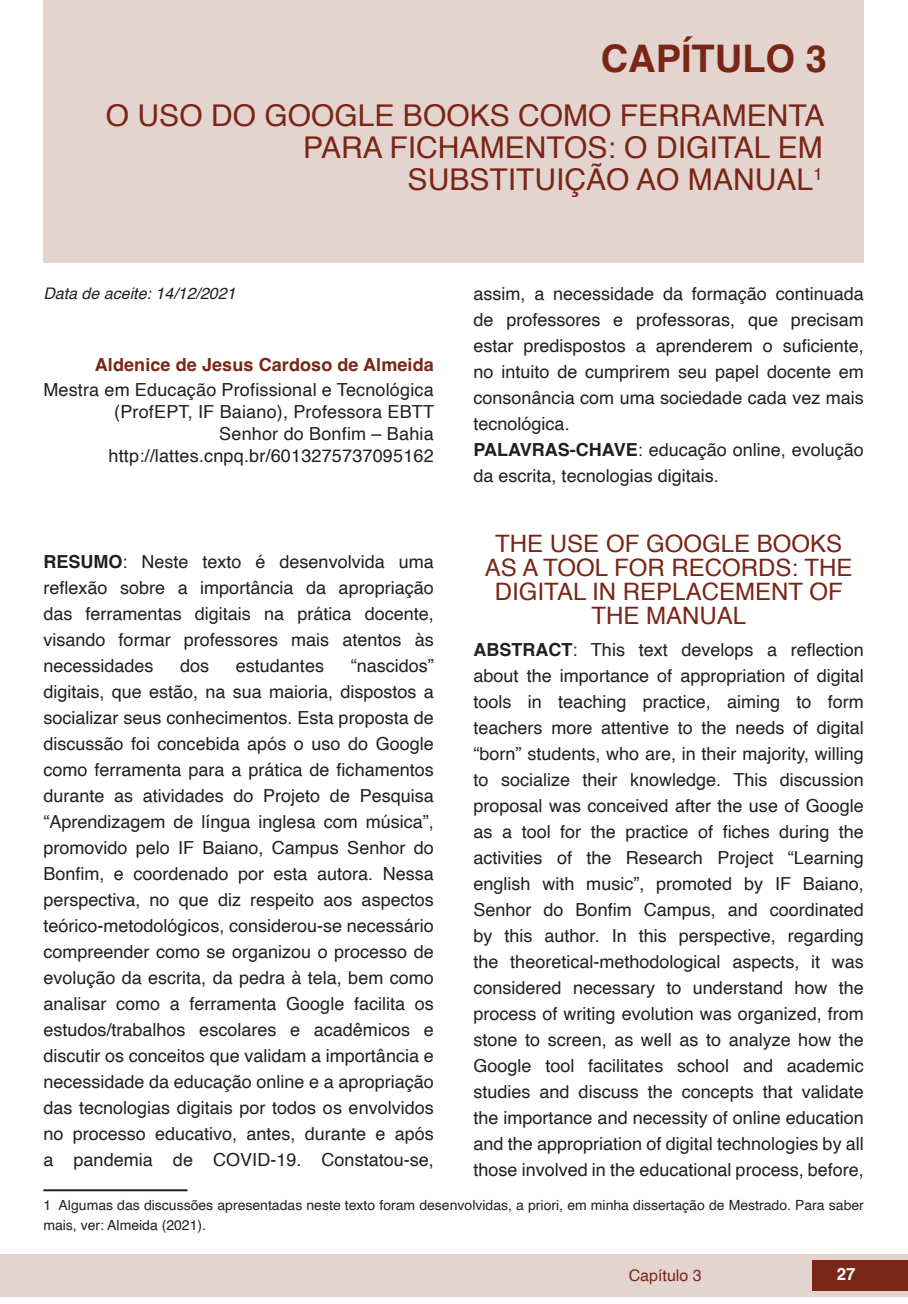
<style>
.page{position:relative;width:908px;height:1304px;background:#fff}
.page>*{position:absolute;margin:0;border:0;box-sizing:border-box;transform-origin:0 0}
.cap{font:700 38px "Helvetica";color:#7a2616}
.nome_artigos{font:30px/32px "Helvetica";color:#7a2616;text-align:right}
.título_Inglês{font:24px/24px "Helvetica";color:#7a2616;text-align:center}
.Resumos_e_PC_TXT{font:18px/26px "Helvetica";color:#231f20;text-align:justify}
.info_autores{font:18px/22px "Helvetica";letter-spacing:.01em;color:#231f20;text-align:right}
.nome_autores{font:700 18px "Helvetica";letter-spacing:.005em;color:#7a2616}
.t1{font:700 16.8px "Helvetica";color:#fff}
.t2{font:italic 16px "Helvetica";color:#231f20}
.t3{font:16px "Helvetica";color:#7a2616}
.nota_rdp{font:14px/20px "Helvetica";color:#231f20}
.s1{font-weight:700}
</style>
<div class="page">
<div style="left:0;top:1254px;width:906px;height:43px;background:#e4d4d0"></div>
<div style="left:812px;top:1261px;width:95px;height:30px;background:#7a2616"></div>
<div style="left:43px;top:0;width:820px;height:263px;background:#e4d4d0"></div>
<hr style="left:43px;top:1189px;width:144px;height:2px;background:#231f20">
<p class="cap" style="left:600px;top:35px;width:227px">CAPÍTULO 3</p>
<p class="nome_artigos" style="left:106px;top:101px;width:719px">O USO DO GOOGLE BOOKS COMO FERRAMENTA<br>PARA FICHAMENTOS: O DIGITAL EM<br>SUBSTITUIÇÃO AO MANUAL<sup>1</sup></p>
<p class="t2" style="left:43px;top:280px;width:194px">Data de aceite: 14/12/2021</p>
<p class="nome_autores" style="left:95px;top:354px;width:340px">Aldenice de Jesus Cardoso de Almeida</p>
<p class="info_autores" style="left:43px;top:380px;width:392px">Mestra em Educação Profissional e Tecnológica (ProfEPT, IF Baiano), Professora EBTT</p>
<p class="info_autores" style="left:219px;top:424px;width:216px">Senhor do Bonfim – Bahia</p>
<p class="info_autores" style="left:108px;top:446px;width:326px">http://lattes.cnpq.br/6013275737095162</p>
<p class="Resumos_e_PC_TXT" style="left:473px;top:281px;width:392px">assim, a necessidade da formação continuada de professores e professoras, que precisam estar predispostos a aprenderem o suficiente, no intuito de cumprirem seu papel docente em consonância com uma sociedade cada vez mais tecnológica.</p>
<p class="Resumos_e_PC_TXT" style="left:473px;top:437px;width:392px"><span class="s1">PALAVRAS-CHAVE</span>: educação online, evolução da escrita, tecnologias digitais.</p>
<p class="título_Inglês" style="left:484px;top:532px;width:369px">THE USE OF GOOGLE BOOKS<br>AS A TOOL FOR RECORDS: THE<br>DIGITAL IN REPLACEMENT OF<br>THE MANUAL</p>
<p class="Resumos_e_PC_TXT" style="left:473px;top:637px;width:392px"><span class="s1">ABSTRACT</span>: This text develops a reflection about the importance of appropriation of digital tools in teaching practice, aiming to form teachers more attentive to the needs of digital “born” students, who are, in their majority, willing to socialize their knowledge. This discussion proposal was conceived after the use of Google as a tool for the practice of fiches during the activities of the Research Project “Learning english with music”, promoted by IF Baiano, Senhor do Bonfim Campus, and coordinated by this author. In this perspective, regarding the theoretical-methodological aspects, it was considered necessary to understand how the process of writing evolution was organized, from stone to screen, as well as to analyze how the Google tool facilitates school and academic studies and discuss the concepts that validate the importance and necessity of online education and the appropriation of digital technologies by all those involved in the educational process, before,</p>
<p class="Resumos_e_PC_TXT" style="left:43px;top:549px;width:392px"><span class="s1">RESUMO</span>: Neste texto é desenvolvida uma reflexão sobre a importância da apropriação das ferramentas digitais na prática docente, visando formar professores mais atentos às necessidades</p>
<p class="Resumos_e_PC_TXT" style="left:43px;top:653px;width:392px;text-indent:307px">“nascidos” digitais, que estão, na sua maioria, dispostos a socializar seus conhecimentos. Esta proposta de discussão foi concebida após o uso do Google como ferramenta para a prática de fichamentos durante as atividades do Projeto de Pesquisa “Aprendizagem de língua inglesa com música”, promovido pelo IF Baiano, Campus Senhor do Bonfim, e coordenado por esta autora. Nessa perspectiva, no que diz respeito aos aspectos teórico-metodológicos, considerou-se necessário compreender como se organizou o processo de evolução da escrita, da pedra à tela, bem como analisar como a ferramenta Google facilita os estudos/trabalhos escolares e acadêmicos e discutir os conceitos que validam a importância e necessidade da educação online e a apropriação das tecnologias digitais por todos os envolvidos no processo educativo, antes, durante e após a pandemia de COVID-19. Constatou-se,</p>
<p class="nota_rdp" style="left:43px;top:1196px;width:821px">1 Algumas das discussões apresentadas neste texto foram desenvolvidas, a priori, em minha dissertação de Mestrado. Para saber mais, ver: Almeida (2021).</p>
<p class="Resumos_e_PC_TXT" style="left:180px;top:653px;width:31px">dos</p>
<p class="Resumos_e_PC_TXT" style="left:236px;top:653px;width:90px">estudantes</p>
<p class="t3" style="left:628px;top:1263px;width:74px">Capítulo 3</p>
<p class="t1" style="left:836px;top:1264px;width:20px">27</p>
</div>
